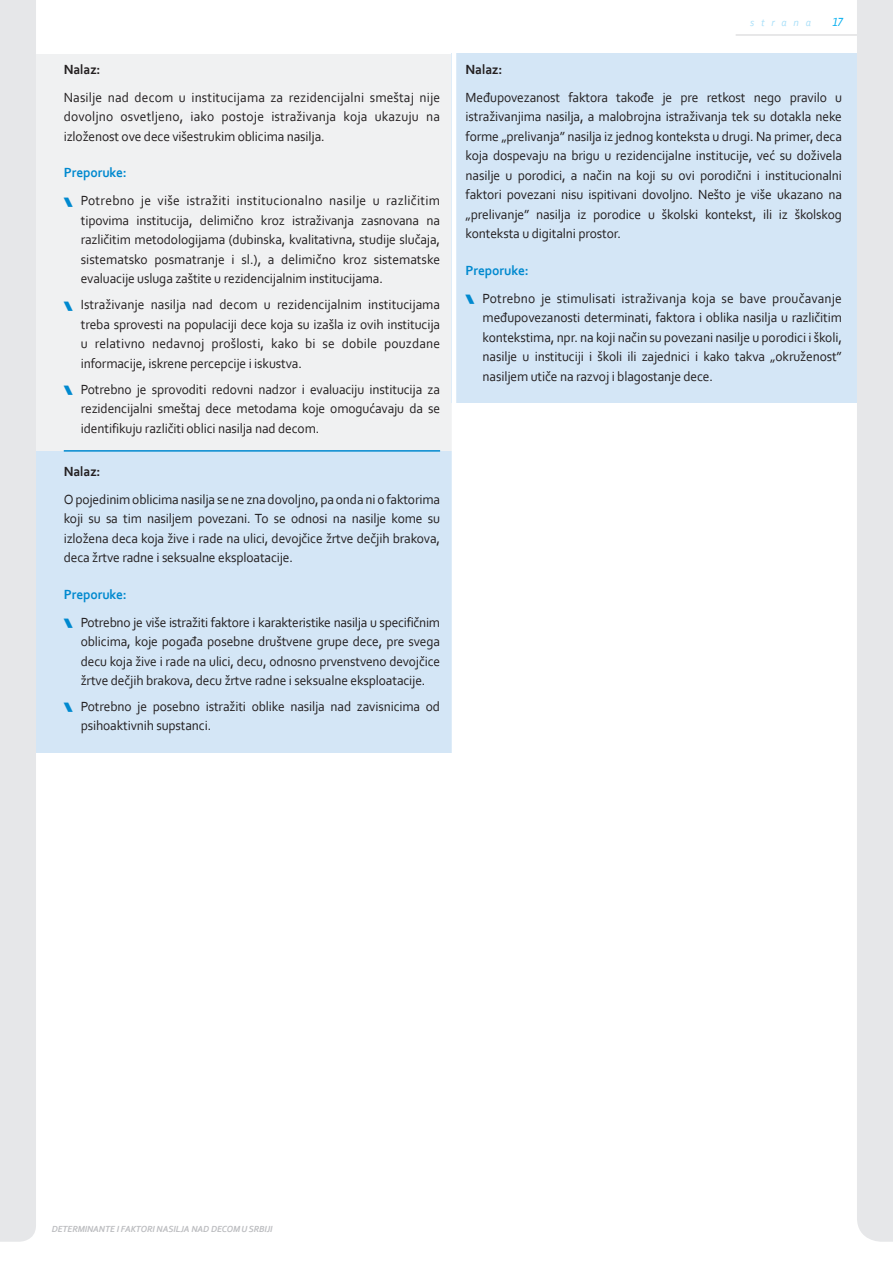
<style>
.page{position:relative;width:893px;height:1263px;background:#fff}
.page>*{position:absolute;margin:0;border:0;box-sizing:border-box;transform-origin:0 0}
.t1{font:13.95px/19.5px "Corbel";letter-spacing:-.01em;color:#231f20;text-align:justify}
.t2{font:700 13.95px "Corbel";letter-spacing:-.01em;color:#0089cf}
.t3{font:700 13.95px "Corbel";letter-spacing:-.01em;color:#231f20}
.t4{font:italic 12.3px "Corbel";color:#00aeef}
.t5{font:italic 10.8px "Corbel";letter-spacing:.64em;color:#aae0f9}
.t6{font:italic 700 9.3px "Corbel";letter-spacing:-.01em;color:#bcbdc0}
</style>
<div class="page">
<div style="left:0;top:0;width:36px;height:1242px;background:#e6e7e9"></div>
<div style="left:857px;top:0;width:36px;height:1242px;background:#e6e7e9"></div>
<hr style="left:736px;top:35px;width:121px;height:1px;background:#d1d2d4">
<div style="left:36px;top:54px;width:416px;height:398px;background:#f0f1f2"></div>
<div style="left:36px;top:451px;width:416px;height:302px;background:#d4e6f6"></div>
<div style="left:452px;top:54px;width:405px;height:349px;background:#d4e6f6"></div>
<hr style="left:64px;top:450px;width:376px;height:2px;background:#0089cf">
<hr style="left:452px;top:41px;width:4px;height:1200px;background:#fff">
<p class="t3" style="left:64px;top:61px;width:38px">Nalaz:</p>
<p class="t1" style="left:64px;top:87px;width:378px">Nasilje nad decom u institucijama za rezidencijalni smeštaj nije dovoljno osvetljeno, iako postoje istraživanja koja ukazuju na izloženost ove dece višestrukim oblicima nasilja.</p>
<p class="t2" style="left:64px;top:164px;width:65px">Preporuke:</p>
<p class="t1" style="left:81px;top:191px;width:361px">Potrebno je više istražiti institucionalno nasilje u različitim tipovima institucija, delimično kroz istraživanja zasnovana na različitim metodologijama (dubinska, kvalitativna, studije slučaja, sistematsko posmatranje i sl.), a delimično kroz sistematske evaluacije usluga zaštite u rezidencijalnim institucijama.</p>
<p class="t1" style="left:81px;top:294px;width:361px">Istraživanje nasilja nad decom u rezidencijalnim institucijama treba sprovesti na populaciji dece koja su izašla iz ovih institucija u relativno nedavnoj prošlosti, kako bi se dobile pouzdane informacije, iskrene percepcije i iskustva.</p>
<p class="t1" style="left:81px;top:379px;width:361px">Potrebno je sprovoditi redovni nadzor i evaluaciju institucija za rezidencijalni smeštaj dece metodama koje omogućavaju da se identifikuju različiti oblici nasilja nad decom.</p>
<p class="t3" style="left:64px;top:462px;width:38px">Nalaz:</p>
<p class="t1" style="left:64px;top:489px;width:378px">O pojedinim oblicima nasilja se ne zna dovoljno, pa onda ni o faktorima koji su sa tim nasiljem povezani. To se odnosi na nasilje kome su izložena deca koja žive i rade na ulici, devojčice žrtve dečjih brakova, deca žrtve radne i seksualne eksploatacije.</p>
<p class="t2" style="left:64px;top:585px;width:65px">Preporuke:</p>
<p class="t1" style="left:81px;top:612px;width:361px">Potrebno je više istražiti faktore i karakteristike nasilja u specifičnim oblicima, koje pogađa posebne društvene grupe dece, pre svega decu koja žive i rade na ulici, decu, odnosno prvenstveno devojčice žrtve dečjih brakova, decu žrtve radne i seksualne eksploatacije.</p>
<p class="t1" style="left:81px;top:696px;width:361px">Potrebno je posebno istražiti oblike nasilja nad zavisnicima od psihoaktivnih supstanci.</p>
<p class="t5" style="left:750px;top:16px;width:62px">strana</p>
<p class="t4" style="left:832px;top:15px;width:12px">17</p>
<p class="t3" style="left:466px;top:61px;width:38px">Nalaz:</p>
<p class="t1" style="left:466px;top:87px;width:378px">Međupovezanost faktora takođe je pre retkost nego pravilo u istraživanjima nasilja, a malobrojna istraživanja tek su dotakla neke forme „prelivanja” nasilja iz jednog konteksta u drugi. Na primer, deca koja dospevaju na brigu u rezidencijalne institucije, već su doživela nasilje u porodici, a način na koji su ovi porodični i institucionalni faktori povezani nisu ispitivani dovoljno. Nešto je više ukazano na „prelivanje” nasilja iz porodice u školski kontekst, ili iz školskog konteksta u digitalni prostor.</p>
<p class="t2" style="left:466px;top:262px;width:65px">Preporuke:</p>
<p class="t1" style="left:483px;top:288px;width:361px">Potrebno je stimulisati istraživanja koja se bave proučavanje međupovezanosti determinati, faktora i oblika nasilja u različitim kontekstima, npr. na koji način su povezani nasilje u porodici i školi, nasilje u instituciji i školi ili zajednici i kako takva „okruženost” nasiljem utiče na razvoj i blagostanje dece.</p>
<p class="t6" style="left:52px;top:1223px;width:222px">DETERMINANTE I FAKTORI NASILJA NAD DECOM U SRBIJI</p>
</div>
